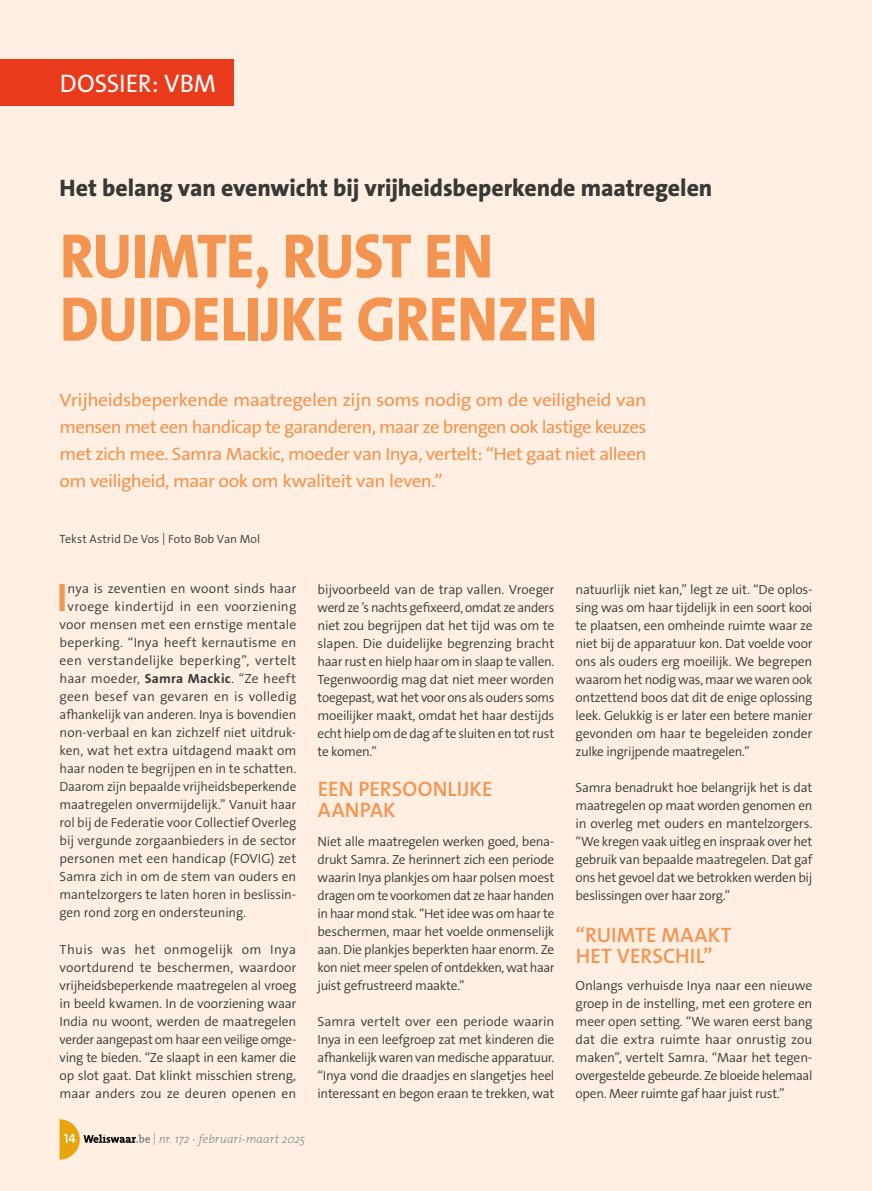
<style>
.page{position:relative;width:872px;height:1191px;background:#feefe2}
.page>*{position:absolute;margin:0;border:0;box-sizing:border-box;transform-origin:0 0}
.t1{font:800 63px/63px "The Sans B W8";letter-spacing:-.005em;color:#f49451;scale:.93 1}
.t2{font:700 40.05px "The Sans B W7";color:#f49451}
.t3{font:25.5px "The Sans B W5 Plain";letter-spacing:-.005em;color:#fff}
.t4{font:800 24px "The Sans B W8";letter-spacing:-.005em;color:#383937}
.t5{font:600 21px/21px "The Sans B W6";letter-spacing:.005em;color:#f49451}
.t6{font:18px/27px "The Sans B W5 Plain";letter-spacing:-.03em;color:#f49451;text-align:justify;scale:1.09 1}
.t7{font:13.5px "The Mix Semi Bold Caps";color:#fff}
.t8{font:300 13.35px/18px "The Sans B W4";letter-spacing:-.005em;color:#383937;text-align:justify}
.t9{font:300 13.35px "The Sans B W4";letter-spacing:.02em;color:#383937}
.t10{font:300 13.35px "The Sans B W4";letter-spacing:.015em;color:#383937}
.t11{font:300 12px "The Sans B W4";letter-spacing:.005em;color:#383937}
.t12{font:italic 300 12px "The Mix";color:#878988}
.s1{font-family:"The Sans B W7";font-weight:700}
</style>
<div class="page">
<div style="left:0;top:60px;width:233px;height:46px;background:#ea3a1c"></div>
<svg style="left:60px;top:1119px;width:90px;height:40px"></svg>
<h3 class="t3" style="left:60px;top:67px;width:158px">DOSSIER: VBM</h3>
<h3 class="t4" style="left:60px;top:173px;width:654px">Het belang van evenwicht bij vrijheidsbeperkende maatregelen</h3>
<h1 class="t1" style="left:60px;top:225px;width:579px">RUIMTE, RUST EN<br>DUIDELIJKE GRENZEN</h1>
<p class="t6" style="left:60px;top:386px;width:540px">Vrijheidsbeperkende maatregelen zijn soms nodig om de veiligheid van mensen met een handicap te garanderen, maar ze brengen ook lastige keuzes met zich mee. Samra Mackic, moeder van Inya, vertelt: “Het gaat niet alleen om veiligheid, maar ook om kwaliteit van leven.”</p>
<p class="t11" style="left:60px;top:531px;width:202px">Tekst Astrid De Vos | Foto Bob Van Mol</p>
<h2 class="t2" style="left:57px;top:571px;width:12px">I</h2>
<p class="t8" style="left:68px;top:579px;width:230px">nya is zeventien en woont sinds haar</p>
<p class="t9" style="left:68px;top:597px;width:230px">vroege kindertijd in een voorziening</p>
<p class="t8" style="left:60px;top:615px;width:238px">voor mensen met een ernstige mentale</p>
<p class="t8" style="left:60px;top:633px;width:238px">beperking. “Inya heeft kernautisme en</p>
<p class="t9" style="left:60px;top:651px;width:238px">een verstandelijke beperking”, vertelt</p>
<p class="t10" style="left:60px;top:669px;width:238px">haar moeder, <span class="s1">Samra Mackic</span>. “Ze heeft</p>
<p class="t10" style="left:60px;top:687px;width:238px">geen besef van gevaren en is volledig</p>
<p class="t8" style="left:60px;top:705px;width:238px">afhankelijk van anderen. Inya is bovendien</p>
<p class="t8" style="left:60px;top:723px;width:238px">non-verbaal en kan zichzelf niet uitdruk-</p>
<p class="t8" style="left:60px;top:741px;width:238px">ken, wat het extra uitdagend maakt om</p>
<p class="t8" style="left:60px;top:759px;width:238px">haar noden te begrijpen en in te schatten.</p>
<p class="t8" style="left:60px;top:777px;width:238px">Daarom zijn bepaalde vrijheidsbeperkende</p>
<p class="t8" style="left:60px;top:795px;width:238px">maatregelen onvermijdelijk.” Vanuit haar</p>
<p class="t8" style="left:60px;top:813px;width:238px">rol bij de Federatie voor Collectief Overleg</p>
<p class="t8" style="left:60px;top:831px;width:238px">bij vergunde zorgaanbieders in de sector</p>
<p class="t8" style="left:60px;top:849px;width:238px">personen met een handicap (FOVIG) zet</p>
<p class="t8" style="left:60px;top:867px;width:238px">Samra zich in om de stem van ouders en</p>
<p class="t8" style="left:60px;top:885px;width:238px">mantelzorgers te laten horen in beslissin-</p>
<p class="t8" style="left:60px;top:903px;width:188px">gen rond zorg en ondersteuning.</p>
<p class="t8" style="left:60px;top:941px;width:238px">Thuis was het onmogelijk om Inya voortdurend te beschermen, waardoor vrijheidsbeperkende maatregelen al vroeg in beeld kwamen. In de voorziening waar India nu woont, werden de maatregelen verder aangepast om haar een veilige omge&shy;ving te bieden. “Ze slaapt in een kamer die op slot gaat. Dat klinkt misschien streng, maar anders zou ze deuren openen en</p>
<p class="t8" style="left:317px;top:581px;width:238px">bijvoorbeeld van de trap vallen. Vroeger werd ze ’s nachts gefixeerd, omdat ze anders niet zou begrijpen dat het tijd was om te slapen. Die duidelijke begrenzing bracht haar rust en hielp haar om in slaap te vallen.<br>Tegenwoordig mag dat niet meer worden toegepast, wat het voor ons als ouders soms moeilijker maakt, omdat het haar destijds echt hielp om de dag af te sluiten en tot rust te komen.”</p>
<h3 class="t5" style="left:318px;top:778px;width:176px">EEN PERSOONLIJKE<br>AANPAK</h3>
<p class="t8" style="left:317px;top:833px;width:238px">Niet alle maatregelen werken goed, bena&shy;drukt Samra. Ze herinnert zich een periode waarin Inya plankjes om haar polsen moest dragen om te voorkomen dat ze haar handen in haar mond stak. “Het idee was om haar te beschermen, maar het voelde onmenselijk aan. Die plankjes beperkten haar enorm. Ze kon niet meer spelen of ontdekken, wat haar juist gefrustreerd maakte.”</p>
<p class="t8" style="left:317px;top:1013px;width:238px">Samra vertelt over een periode waarin Inya in een leefgroep zat met kinderen die afhankelijk waren van medische apparatuur. “Inya vond die draadjes en slangetjes heel interessant en begon eraan te trekken, wat</p>
<p class="t7" style="left:64px;top:1127px;width:14px">14</p>
<p class="t12" style="left:153px;top:1128px;width:154px">| nr. 172 - februari-maart 2025</p>
<p class="t8" style="left:575px;top:581px;width:238px">natuurlijk niet kan,” legt ze uit. “De oplos&shy;sing was om haar tijdelijk in een soort kooi te plaatsen, een omheinde ruimte waar ze niet bij de apparatuur kon. Dat voelde voor ons als ouders erg moeilijk. We begrepen waarom het nodig was, maar we waren ook ontzettend boos dat dit de enige oplossing leek. Gelukkig is er later een betere manier gevonden om haar te begeleiden zonder zulke ingrijpende maatregelen.”</p>
<p class="t8" style="left:575px;top:779px;width:238px">Samra benadrukt hoe belangrijk het is dat maatregelen op maat worden genomen en in overleg met ouders en mantelzorgers. “We kregen vaak uitleg en inspraak over het gebruik van bepaalde maatregelen. Dat gaf ons het gevoel dat we betrokken werden bij beslissingen over haar zorg.”</p>
<h3 class="t5" style="left:575px;top:924px;width:157px">“RUIMTE MAAKT<br>HET VERSCHIL”</h3>
<p class="t8" style="left:575px;top:977px;width:238px">Onlangs verhuisde Inya naar een nieuwe groep in de instelling, met een grotere en meer open setting. “We waren eerst bang dat die extra ruimte haar onrustig zou maken”, vertelt Samra. “Maar het tegen&shy;overgestelde gebeurde. Ze bloeide helemaal open. Meer ruimte gaf haar juist rust.”</p>
</div>
